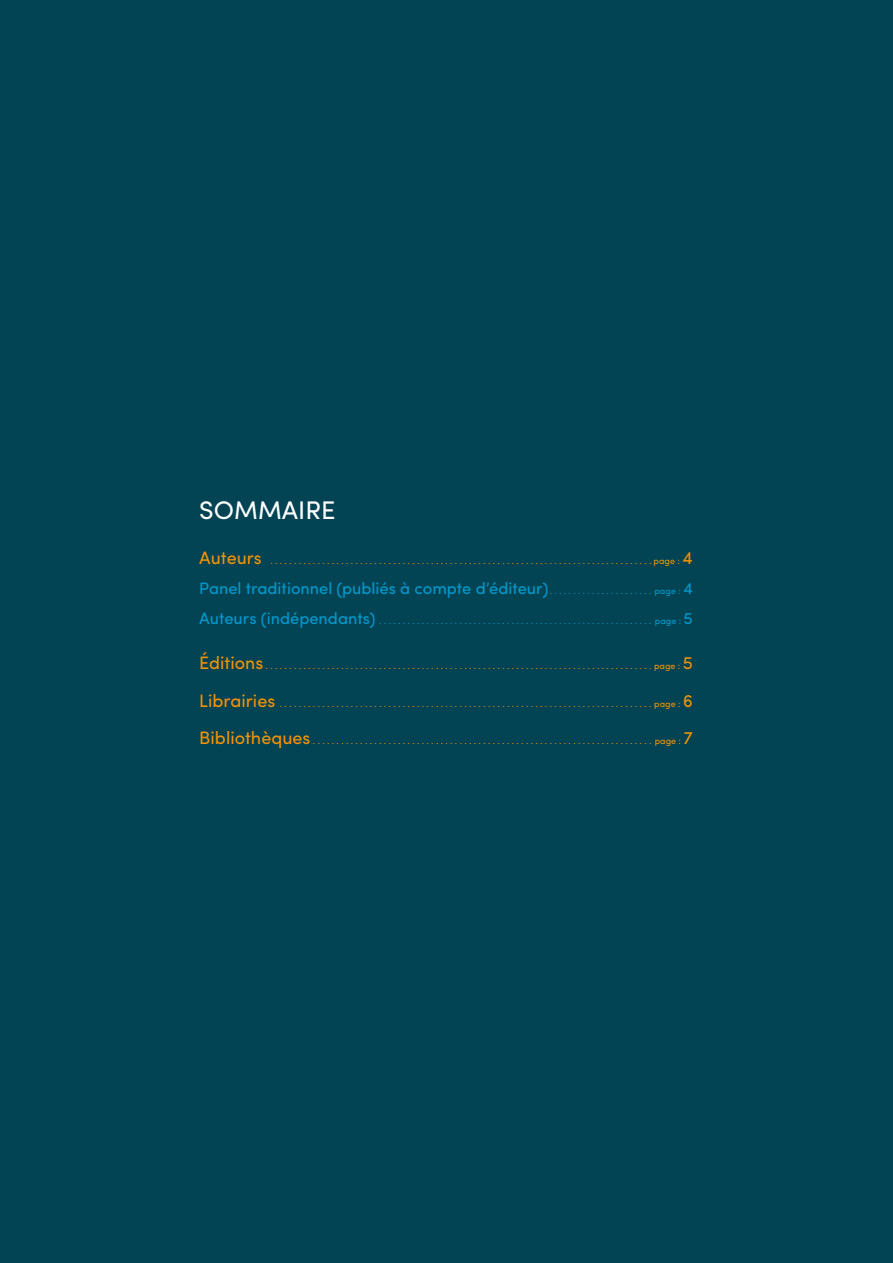
<style>
.page{position:relative;width:893px;height:1263px;background:#024454}
.page>*{position:absolute;margin:0;border:0;box-sizing:border-box;transform-origin:0 0}
.t1{font:25.5px "Sofia Pro";color:#fff}
.t2{font:16.5px "Sofia Pro";color:#0099ce}
.t3{font:9px "Sofia Pro";color:#f39204}
.t4{font:9px "Sofia Pro";color:#0099ce}
.s1{font-size:18px}
.s2{font-size:9px}
.s3{font-size:16.5px}
</style>
<div class="page">
<h1 class="t1" style="left:199px;top:491px;width:138px">SOMMAIRE</h1>
<p class="t3" style="left:199px;top:554px;width:495px"><span class="s1">Auteurs</span> . . . . . . . . . . . . . . . . . . . . . . . . . . . . . . . . . . . . . . . . . . . . . . . . . . . . . . . . . . . . . . . . . . . . . . . . . . . . . . . . page : <span class="s1">4</span></p>
<h2 class="t2" style="left:199px;top:576px;width:495px">Panel traditionnel (publiés à compte d’éditeur) <span class="s2">. . . . . . . . . . . . . . . . . . . . . . page :</span> 4</h2>
<p class="t4" style="left:199px;top:614px;width:495px"><span class="s3">Auteurs (indépendants)</span> . . . . . . . . . . . . . . . . . . . . . . . . . . . . . . . . . . . . . . . . . . . . . . . . . . . . . . . . . . page : <span class="s3">5</span></p>
<p class="t3" style="left:199px;top:659px;width:495px"><span class="s1">Éditions</span> . . . . . . . . . . . . . . . . . . . . . . . . . . . . . . . . . . . . . . . . . . . . . . . . . . . . . . . . . . . . . . . . . . . . . . . . . . . . . . . . . . page : <span class="s1">5</span></p>
<p class="t3" style="left:199px;top:697px;width:495px"><span class="s1">Librairies</span> ...............................................................................page: <span class="s1">6</span></p>
<p class="t3" style="left:199px;top:734px;width:495px"><span class="s1">Bibliothèques</span> . . . . . . . . . . . . . . . . . . . . . . . . . . . . . . . . . . . . . . . . . . . . . . . . . . . . . . . . . . . . . . . . . . . . . . . . page : <span class="s1">7</span></p>
</div>
